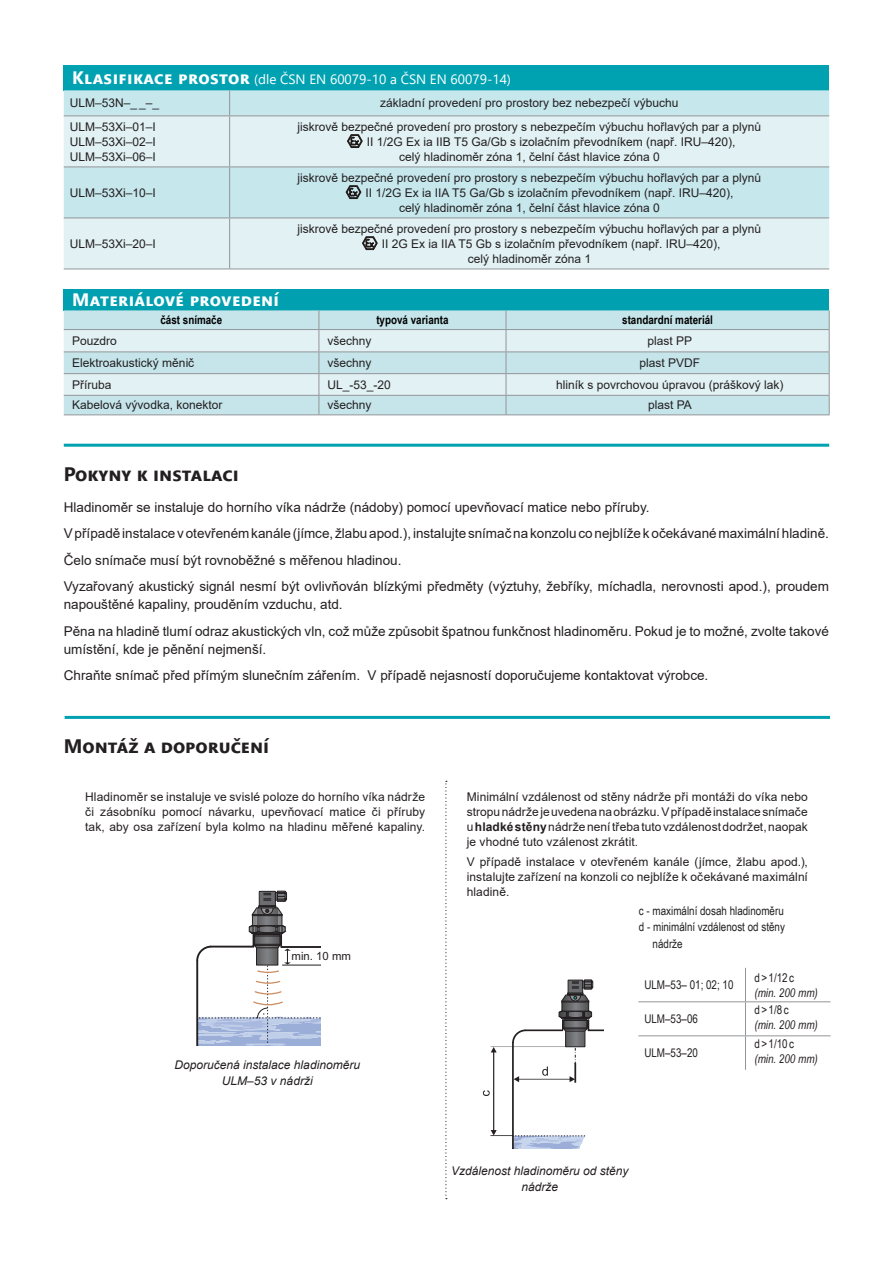
<style>
.page{position:relative;width:893px;height:1263px;background:#fff}
.page>*{position:absolute;margin:0;border:0;box-sizing:border-box;transform-origin:0 0}
.t1{font:700 19.5px "Segoe UI";letter-spacing:.005em;color:#231f20}
.t2{font:700 18px "Segoe UI";letter-spacing:.035em;color:#fff}
.t3{font:13.5px/26.5px "Arial";color:#231f20}
.t4{font:13.5px "Segoe UI";color:#fff}
.t5{font:12px/15px "Arial";color:#231f20;text-align:justify}
.t6{font:12px "Arial Narrow";color:#231f20}
.t7{font:italic 12px/16.5px "Arial";color:#231f20;text-align:center}
.t8{font:700 12px "Arial Narrow";color:#000}
.t9{font:italic 12px "Arial Narrow";color:#231f20}
.t10{font:11.4px "Arial";color:#231f20}
.s1{font-weight:700;font-size:18px}
.s2{font-weight:700}
</style>
<div class="page">
<svg style="left:445px;top:781px;width:2px;height:418px"></svg>
<hr style="left:65px;top:716px;width:765px;height:3px;background:#00a2b2">
<hr style="left:745px;top:968px;width:1px;height:33px;background:#939598">
<hr style="left:638px;top:1001px;width:107px;height:1px;background:#939598">
<hr style="left:745px;top:1001px;width:85px;height:1px;background:#939598">
<hr style="left:745px;top:1002px;width:1px;height:33px;background:#939598">
<hr style="left:638px;top:1035px;width:107px;height:1px;background:#939598">
<hr style="left:745px;top:1035px;width:85px;height:1px;background:#939598">
<hr style="left:745px;top:1036px;width:1px;height:34px;background:#939598">
<div style="left:64px;top:65px;width:765px;height:25px;background:#00a2b2"></div>
<div style="left:64px;top:90px;width:765px;height:25px;background:#c6e7ec"></div>
<svg style="left:64px;top:116px;width:765px;height:152px;background:#d7ecf0"></svg>
<svg style="left:229px;top:90px;width:1px;height:25px"></svg>
<hr style="left:64px;top:115px;width:166px;height:1px;background:#939598">
<hr style="left:230px;top:115px;width:599px;height:1px;background:#939598">
<hr style="left:229px;top:116px;width:1px;height:50px;background:#939598">
<hr style="left:64px;top:166px;width:166px;height:1px;background:#939598">
<hr style="left:230px;top:166px;width:599px;height:1px;background:#939598">
<hr style="left:229px;top:167px;width:1px;height:50px;background:#939598">
<hr style="left:64px;top:217px;width:166px;height:1px;background:#939598">
<hr style="left:230px;top:217px;width:599px;height:1px;background:#939598">
<hr style="left:229px;top:218px;width:1px;height:50px;background:#939598">
<hr style="left:64px;top:268px;width:166px;height:1px;background:#939598">
<hr style="left:230px;top:268px;width:599px;height:1px;background:#939598">
<svg style="left:347px;top:135px;width:15px;height:13px"></svg>
<svg style="left:346px;top:186px;width:15px;height:13px"></svg>
<svg style="left:362px;top:237px;width:15px;height:13px"></svg>
<hr style="left:64px;top:444px;width:765px;height:3px;background:#00a2b2">
<svg style="left:483px;top:979px;width:121px;height:170px"></svg>
<svg style="left:196px;top:891px;width:124px;height:155px"></svg>
<div style="left:64px;top:289px;width:765px;height:21px;background:#00a0b0"></div>
<div style="left:64px;top:310px;width:765px;height:104px;background:#c5e5ea"></div>
<svg style="left:64px;top:330px;width:765px;height:65px;background:#d6ebef"></svg>
<hr style="left:64px;top:329px;width:255px;height:1px;background:#939598">
<hr style="left:319px;top:329px;width:187px;height:1px;background:#939598">
<hr style="left:506px;top:329px;width:324px;height:1px;background:#939598">
<hr style="left:64px;top:351px;width:255px;height:1px;background:#939598">
<hr style="left:319px;top:351px;width:187px;height:1px;background:#939598">
<hr style="left:506px;top:351px;width:324px;height:1px;background:#939598">
<hr style="left:64px;top:373px;width:255px;height:1px;background:#939598">
<hr style="left:319px;top:373px;width:187px;height:1px;background:#939598">
<hr style="left:506px;top:373px;width:324px;height:1px;background:#939598">
<hr style="left:64px;top:395px;width:255px;height:1px;background:#939598">
<hr style="left:319px;top:395px;width:187px;height:1px;background:#939598">
<svg style="left:319px;top:310px;width:1px;height:104px"></svg>
<hr style="left:506px;top:395px;width:324px;height:1px;background:#939598">
<svg style="left:506px;top:310px;width:1px;height:104px"></svg>
<svg style="left:829px;top:310px;width:1px;height:104px"></svg>
<hr style="left:64px;top:414px;width:255px;height:1px;background:#939598">
<hr style="left:319px;top:414px;width:187px;height:1px;background:#939598">
<hr style="left:506px;top:414px;width:324px;height:1px;background:#939598">
<p class="t4" style="left:72px;top:67px;width:440px"><span class="s1">Klasifikace prostor</span> (dle ČSN EN 60079-10 a ČSN EN 60079-14)</p>
<p class="t5" style="left:70px;top:95px;width:91px">ULM–53N–_ _–_</p>
<p class="t5" style="left:380px;top:96px;width:300px">základní provedení pro prostory bez nebezpečí výbuchu</p>
<p class="t5" style="left:70px;top:119px;width:88px">ULM–53Xi–01–I ULM–53Xi–02–I ULM–53Xi–06–I</p>
<p class="t5" style="left:298px;top:119px;width:465px">jiskrově bezpečné provedení pro prostory s nebezpečím výbuchu hořlavých par a plynů</p>
<p class="t5" style="left:367px;top:134px;width:370px">II 1/2G Ex ia IIB T5 Ga/Gb s izolačním převodníkem (např. IRU–420),</p>
<p class="t5" style="left:399px;top:149px;width:262px">celý hladinoměr zóna 1, čelní část hlavice zóna 0</p>
<p class="t5" style="left:70px;top:185px;width:88px">ULM–53Xi–10–I</p>
<p class="t5" style="left:70px;top:236px;width:88px">ULM–53Xi–20–I</p>
<p class="t5" style="left:298px;top:170px;width:465px">jiskrově bezpečné provedení pro prostory s nebezpečím výbuchu hořlavých par a plynů</p>
<p class="t5" style="left:366px;top:185px;width:369px">II 1/2G Ex ia IIA T5 Ga/Gb s izolačním převodníkem (např. IRU–420),</p>
<p class="t5" style="left:399px;top:200px;width:262px">celý hladinoměr zóna 1, čelní část hlavice zóna 0</p>
<p class="t5" style="left:298px;top:221px;width:465px">jiskrově bezpečné provedení pro prostory s nebezpečím výbuchu hořlavých par a plynů</p>
<p class="t5" style="left:382px;top:236px;width:340px">II 2G Ex ia IIA T5 Gb s izolačním převodníkem (např. IRU–420),</p>
<p class="t5" style="left:468px;top:251px;width:125px">celý hladinoměr zóna 1</p>
<h2 class="t2" style="left:72px;top:283px;width:208px">Materiálové provedení</h2>
<p class="t8" style="left:160px;top:311px;width:63px">část snímače</p>
<p class="t8" style="left:376px;top:311px;width:74px">typová varianta</p>
<p class="t8" style="left:622px;top:311px;width:92px">standardní materiál</p>
<p class="t5" style="left:72px;top:333px;width:46px">Pouzdro</p>
<p class="t5" style="left:327px;top:333px;width:46px">všechny</p>
<p class="t5" style="left:647px;top:333px;width:46px">plast PP</p>
<p class="t5" style="left:72px;top:355px;width:124px">Elektroakustický měnič</p>
<p class="t5" style="left:327px;top:355px;width:46px">všechny</p>
<p class="t5" style="left:639px;top:355px;width:62px">plast PVDF</p>
<p class="t5" style="left:72px;top:377px;width:41px">Příruba</p>
<p class="t5" style="left:327px;top:377px;width:65px">UL_-53_-20</p>
<p class="t5" style="left:556px;top:377px;width:229px">hliník s povrchovou úpravou (práškový lak)</p>
<p class="t5" style="left:72px;top:398px;width:152px">Kabelová vývodka, konektor</p>
<p class="t5" style="left:327px;top:398px;width:46px">všechny</p>
<p class="t5" style="left:648px;top:398px;width:45px">plast PA</p>
<h1 class="t1" style="left:64px;top:456px;width:176px">Pokyny k instalaci</h1>
<p class="t3" style="left:64px;top:494px;width:767px">Hladinoměr se instaluje do horního víka nádrže (nádoby) pomocí upevňovací matice nebo příruby.<br>V případě instalace v otevřeném kanále (jímce, žlabu apod.), instalujte snímač na konzolu co nejblíže k očekávané maximální hladině.<br>Čelo snímače musí být rovnoběžné s měřenou hladinou.<br>Vyzařovaný akustický signál nesmí být ovlivňován blízkými předměty (výztuhy, žebříky, míchadla, nerovnosti apod.), proudem</p>
<p class="t3" style="left:64px;top:591px;width:767px">napouštěné kapaliny, prouděním vzduchu, atd.<br>Pěna na hladině tlumí odraz akustických vln, což může způsobit špatnou funkčnost hladinoměru. Pokud je to možné, zvolte takové</p>
<p class="t3" style="left:64px;top:636px;width:646px">umístění, kde je pěnění nejmenší.<br>Chraňte snímač před přímým slunečním zářením. V případě nejasností doporučujeme kontaktovat výrobce.</p>
<h1 class="t1" style="left:64px;top:728px;width:206px">Montáž a doporučení</h1>
<p class="t5" style="left:85px;top:789px;width:342px">Hladinoměr se instaluje ve svislé poloze do horního víka nádrže či zásobníku pomocí návarku, upevňovací matice či příruby tak, aby osa zařízení byla kolmo na hladinu měřené kapaliny.</p>
<p class="t10" style="left:292px;top:949px;width:61px">min. 10 mm</p>
<p class="t7" style="left:175px;top:1056px;width:187px">Doporučená instalace hladinoměru<br>ULM–53 v nádrži</p>
<p class="t5" style="left:467px;top:789px;width:343px">Minimální vzdálenost od stěny nádrže při montáži do víka nebo stropu nádrže je uvedena na obrázku. V případě instalace snímače u <span class="s2">hladkéstěny</span> nádrže není třeba tuto vzdálenost dodržet, naopak je vhodné tuto vzálenost zkrátit.</p>
<p class="t5" style="left:467px;top:854px;width:343px">V případě instalace v otevřeném kanále (jímce, žlabu apod.), instalujte zařízení na konzoli co nejblíže k očekávané maximální hladině.</p>
<p class="t6" style="left:639px;top:901px;width:146px">c - maximální dosah hladinoměru</p>
<p class="t6" style="left:639px;top:918px;width:148px">d - minimální vzdálenost od stěny</p>
<p class="t6" style="left:653px;top:934px;width:32px">nádrže</p>
<p class="t6" style="left:644px;top:976px;width:91px">ULM–53– 01; 02; 10</p>
<p class="t6" style="left:644px;top:1010px;width:55px">ULM–53–06</p>
<p class="t6" style="left:644px;top:1044px;width:55px">ULM–53–20</p>
<p class="t6" style="left:754px;top:968px;width:41px">d&gt;1/12c</p>
<p class="t9" style="left:754px;top:984px;width:65px">(min. 200 mm)</p>
<p class="t6" style="left:754px;top:1001px;width:36px">d&gt;1/8c</p>
<p class="t9" style="left:754px;top:1016px;width:65px">(min. 200 mm)</p>
<p class="t6" style="left:754px;top:1035px;width:41px">d&gt;1/10c</p>
<p class="t9" style="left:754px;top:1050px;width:65px">(min. 200 mm)</p>
<p class="t7" style="left:451px;top:1162px;width:179px">Vzdálenost hladinoměru od stěny nádrže</p>
</div>
